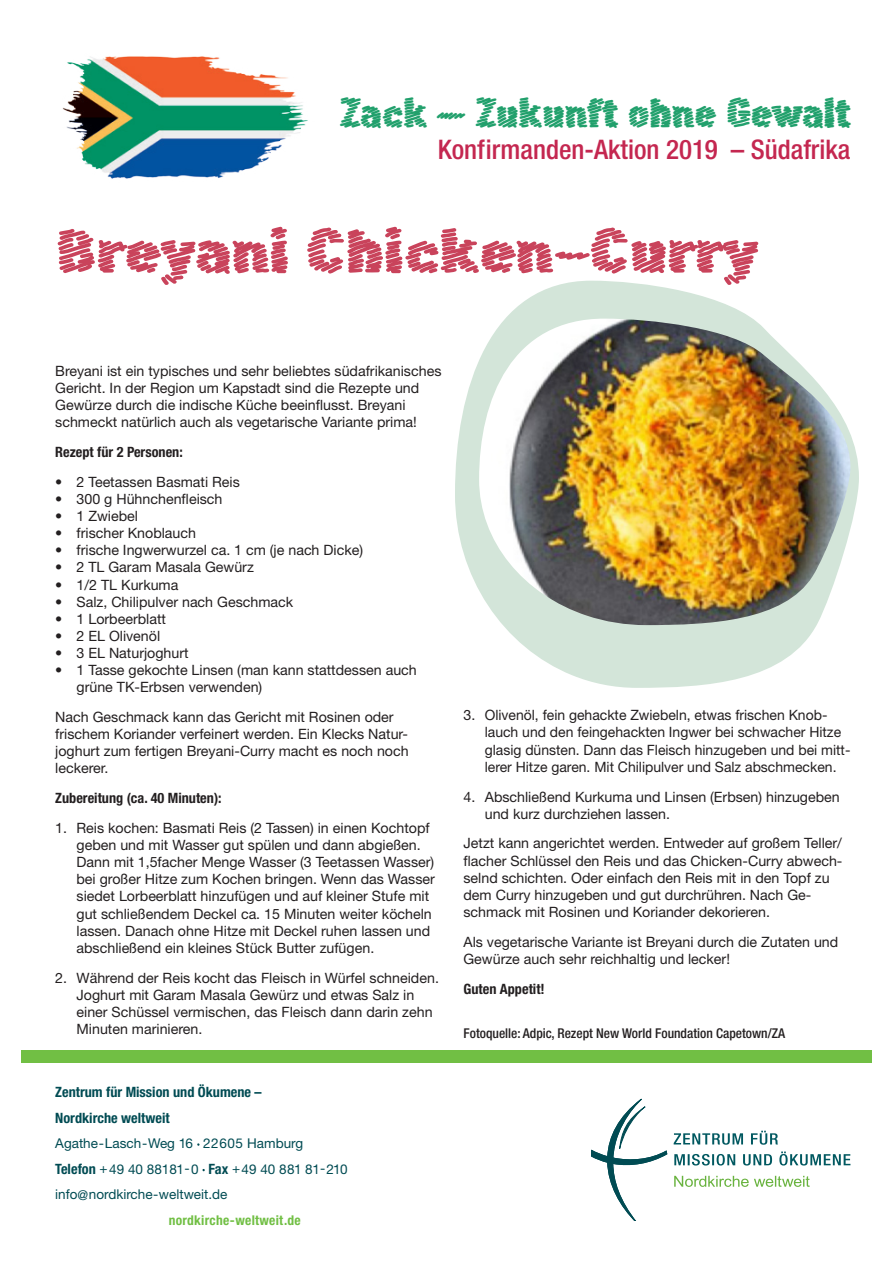
<style>
.page{position:relative;width:893px;height:1263px;background:#fff}
.page>*{position:absolute;margin:0;border:0;box-sizing:border-box;transform-origin:0 0}
.t1{font:700 60px "Scribble Scrawl OT";color:#c9435b;scale:1.2 1}
.t2{font:700 40.5px "Scribble Scrawl OT";color:#21a06c;scale:1.06 1}
.t3{font:500 condensed 27px "Helvetica Neue LT Pro";color:#c42750}
.t4{font:14.25px/17.1px "Helvetica Neue LT Pro";color:#231f20}
.t5{font:700 condensed 14.25px "Helvetica Neue LT Pro";color:#231f20}
.t6{font:700 condensed 14.25px/25.5px "Helvetica Neue LT Pro";color:#004b53}
.t7{font:13.5px/25.5px "Helvetica Neue LT Pro";color:#004b53}
.t8{font:500 condensed 13.5px "Helvetica Neue LT Pro";color:#231f20}
.t9{font:700 condensed 13.5px "Helvetica Neue LT Pro";letter-spacing:.02em;color:#71bf44}
.s1{font-weight:700;font-stretch:condensed;font-size:14.25px}
</style>
<div class="page">
<svg style="left:455px;top:281px;width:404px;height:407px;fill:#dae9df"></svg>
<div style="left:21px;top:1050px;width:851px;height:13px;background:#71bf44"></div>
<svg style="left:591px;top:1099px;width:76px;height:121px"></svg>
<svg style="left:674px;top:1151px;width:176px;height:14px"></svg>
<svg style="left:674px;top:1131px;width:104px;height:14px"></svg>
<svg style="left:674px;top:1176px;width:136px;height:11px"></svg>
<img style="left:62px;top:56px;width:246px;height:123px">
<img style="left:479px;top:319px;width:371px;height:306px">
<h2 class="t2" style="left:341px;top:84px;width:482px">Zack – Zukunft ohne Gewalt</h2>
<h3 class="t3" style="left:438px;top:133px;width:414px">Konfirmanden-Aktion 2019 – Südafrika</h3>
<h1 class="t1" style="left:56px;top:209px;width:587px">Breyani Chicken-Curry</h1>
<p class="t4" style="left:55px;top:362px;width:388px">Breyani ist ein typisches und sehr beliebtes südafrikanisches Gericht. In der Region um Kapstadt sind die Rezepte und Gewürze durch die indische Küche beeinflusst. Breyani schmeckt natürlich auch als vegetarische Variante prima!</p>
<p class="t5" style="left:55px;top:443px;width:129px">Rezept für 2 Personen:</p>
<p class="t4" style="left:55px;top:473px;width:186px">• 2 Teetassen Basmati Reis</p>
<p class="t4" style="left:55px;top:490px;width:169px">• 300 g Hühnchenfleisch</p>
<p class="t4" style="left:55px;top:507px;width:84px">• 1 Zwiebel</p>
<p class="t4" style="left:55px;top:524px;width:142px">• frischer Knoblauch</p>
<p class="t4" style="left:55px;top:541px;width:309px">• frische Ingwerwurzel ca. 1 cm (je nach Dicke)</p>
<p class="t4" style="left:55px;top:558px;width:200px">• 2 TL Garam Masala Gewürz</p>
<p class="t4" style="left:55px;top:575px;width:125px">• 1/2 TL Kurkuma</p>
<p class="t4" style="left:55px;top:593px;width:239px">• Salz, Chilipulver nach Geschmack</p>
<p class="t4" style="left:55px;top:610px;width:112px">• 1 Lorbeerblatt</p>
<p class="t4" style="left:55px;top:627px;width:106px">• 2 EL Olivenöl</p>
<p class="t4" style="left:55px;top:644px;width:135px">• 3 EL Naturjoghurt</p>
<p class="t4" style="left:77px;top:661px;width:342px;text-indent:-21px">• 1 Tasse gekochte Linsen (man kann stattdessen auch grüne TK-Erbsen verwenden)</p>
<p class="t4" style="left:55px;top:708px;width:355px">Nach Geschmack kann das Gericht mit Rosinen oder frischem Koriander verfeinert werden. Ein Klecks Natur&shy;joghurt zum fertigen Breyani-Curry macht es noch noch leckerer.</p>
<p class="t5" style="left:55px;top:789px;width:168px">Zubereitung (ca. 40 Minuten):</p>
<p class="t4" style="left:77px;top:819px;width:360px;text-indent:-21px">1. Reis kochen: Basmati Reis (2 Tassen) in einen Kochtopf geben und mit Wasser gut spülen und dann abgießen.<br>Dann mit 1,5facher Menge Wasser (3 Teetassen Wasser) bei großer Hitze zum Kochen bringen. Wenn das Wasser siedet Lorbeerblatt hinzufügen und auf kleiner Stufe mit gut schließendem Deckel ca. 15 Minuten weiter köcheln lassen. Danach ohne Hitze mit Deckel ruhen lassen und abschließend ein kleines Stück Butter zufügen.</p>
<p class="t4" style="left:77px;top:969px;width:364px;text-indent:-21px">2. Während der Reis kocht das Fleisch in Würfel schneiden.<br>Joghurt mit Garam Masala Gewürz und etwas Salz in einer Schüssel vermischen, das Fleisch dann darin zehn Minuten marinieren.</p>
<p class="t6" style="left:55px;top:1079px;width:208px">Zentrum für Mission und Ökumene –<br>Nordkirche weltweit</p>
<p class="t7" style="left:55px;top:1130px;width:294px">Agathe-Lasch-Weg 16 22605 Hamburg<br><span class="s1">Telefon</span> +49 40 88181-0 <span class="s1">Fax</span> +49 40 881 81-210 info@nordkirche-weltweit.de</p>
<p class="t9" style="left:169px;top:1212px;width:133px">nordkirche-weltweit.de</p>
<p class="t4" style="left:485px;top:706px;width:367px;text-indent:-21px">3. Olivenöl, fein gehackte Zwiebeln, etwas frischen Knob&shy;lauch und den feingehackten Ingwer bei schwacher Hitze glasig dünsten. Dann das Fleisch hinzugeben und bei mitt&shy;lerer Hitze garen. Mit Chilipulver und Salz abschmecken.</p>
<p class="t4" style="left:485px;top:787px;width:357px;text-indent:-21px">4. Abschließend Kurkuma und Linsen (Erbsen) hinzugeben und kurz durchziehen lassen.</p>
<p class="t4" style="left:463px;top:834px;width:380px">Jetzt kann angerichtet werden. Entweder auf großem Teller/ flacher Schlüssel den Reis und das Chicken-Curry abwech&shy;selnd schichten. Oder einfach den Reis mit in den Topf zu dem Curry hinzugeben und gut durchrühren. Nach Ge&shy;schmack mit Rosinen und Koriander dekorieren.</p>
<p class="t4" style="left:463px;top:933px;width:376px">Als vegetarische Variante ist Breyani durch die Zutaten und<br>Gewürze auch sehr reichhaltig und lecker!</p>
<p class="t5" style="left:463px;top:980px;width:83px">Guten Appetit!</p>
<p class="t8" style="left:463px;top:1025px;width:323px">Fotoquelle: Adpic, Rezept New World Foundation Capetown/ZA</p>
</div>
